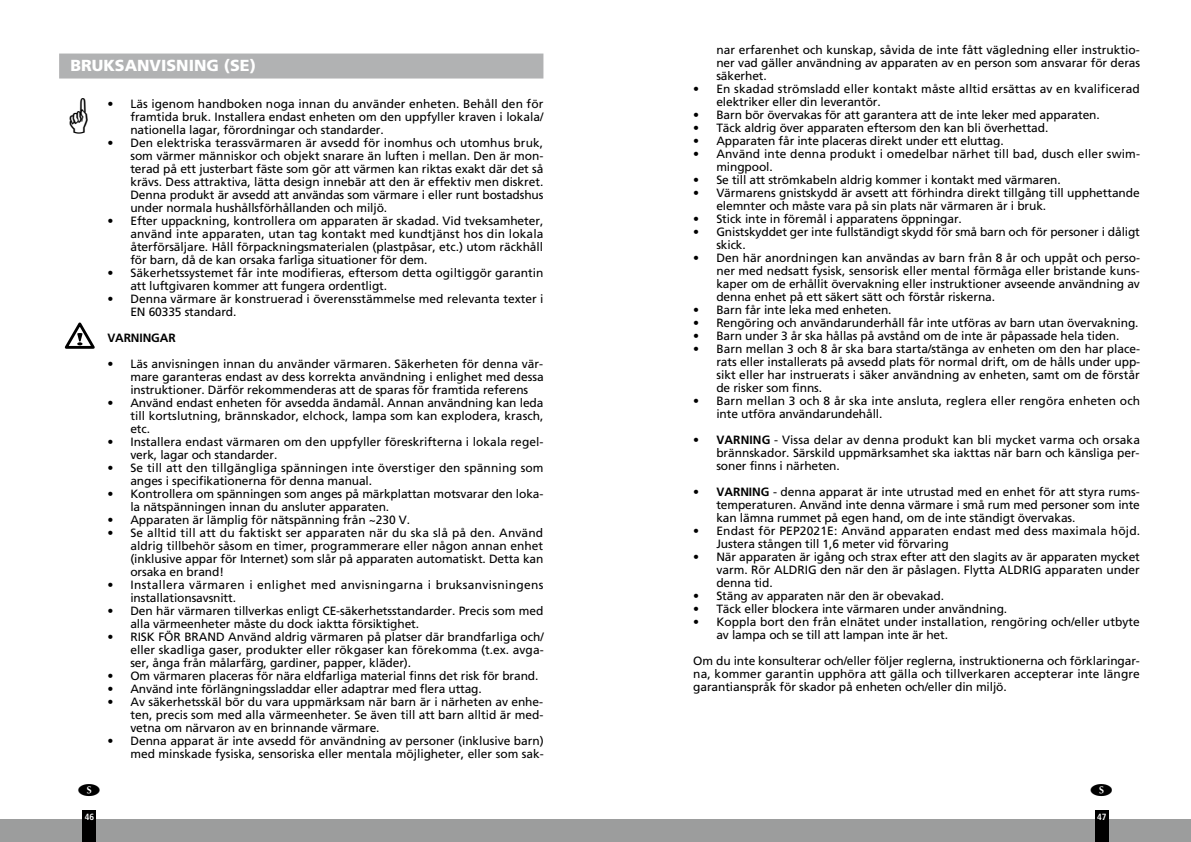
<style>
.page{position:relative;width:1191px;height:842px;background:#fff}
.page>*{position:absolute;margin:0;border:0;box-sizing:border-box;transform-origin:0 0}
.t1{font:900 16px "Frutiger LT Std";color:#fff}
.t2{font:12px/13px "Frutiger LT Std";letter-spacing:-.01em;color:#000;text-align:justify}
.t3{font:12px/13px "Frutiger LT Std";letter-spacing:.01em;color:#000}
.t4{font:12px/13px "Frutiger LT Std";letter-spacing:.015em;color:#000}
.t5{font:12px/13px "Frutiger LT Std";letter-spacing:.025em;color:#000}
.t6{font:700 12px "Frutiger LT Std";letter-spacing:-.01em;color:#000}
.t7{font:700 condensed 9px "Frutiger LT Std";color:#fff}
.s1{font-weight:700}
</style>
<div class="page">
<div style="left:595px;top:819px;width:596px;height:23px;background:#9c9d9d"></div>
<div style="left:1095px;top:811px;width:13px;height:31px;background:#000"></div>
<div style="left:0;top:819px;width:595px;height:23px;background:#9c9d9d"></div>
<div style="left:83px;top:811px;width:13px;height:31px;background:#000"></div>
<div style="left:59px;top:54px;width:484px;height:25px;background:#b1b2b3"></div>
<svg style="left:64px;top:322px;width:31px;height:27px"></svg>
<h1 class="t1" style="left:70px;top:56px;width:187px">BRUKSANVISNING (SE)</h1>
<p class="t2" style="left:130px;top:97px;width:414px;text-indent:-23px">• Läs igenom handboken noga innan du använder enheten. Behåll den för framtida bruk. Installera endast enheten om den uppfyller kraven i lokala/ nationella lagar, förordningar och standarder.</p>
<p class="t2" style="left:130px;top:136px;width:414px;text-indent:-23px">• Den elektriska terassvärmaren är avsedd för inomhus och utomhus bruk, som värmer människor och objekt snarare än luften i mellan. Den är mon&shy;terad på ett justerbart fäste som gör att värmen kan riktas exakt där det så krävs. Dess attraktiva, lätta design innebär att den är effektiv men diskret.<br>Denna produkt är avsedd att användas som värmare i eller runt bostadshus under normala hushållsförhållanden och miljö.</p>
<p class="t2" style="left:130px;top:214px;width:414px;text-indent:-23px">• Efter uppackning, kontrollera om apparaten är skadad. Vid tveksamheter, använd inte apparaten, utan tag kontakt med kundtjänst hos din lokala återförsäljare. Håll förpackningsmaterialen (plastpåsar, etc.) utom räckhåll för barn, då de kan orsaka farliga situationer för dem.</p>
<p class="t2" style="left:130px;top:266px;width:414px;text-indent:-23px">• Säkerhetssystemet får inte modifieras, eftersom detta ogiltiggör garantin att luftgivaren kommer att fungera ordentligt.</p>
<p class="t2" style="left:130px;top:292px;width:415px;text-indent:-23px">• Denna värmare är konstruerad i överensstämmelse med relevanta texter i<br>EN 60335 standard.</p>
<p class="t6" style="left:107px;top:331px;width:70px">VARNINGAR</p>
<p class="t2" style="left:130px;top:357px;width:415px;text-indent:-23px">• Läs anvisningen innan du använder värmaren. Säkerheten för denna vär&shy;mare garanteras endast av dess korrekta användning i enlighet med dessa instruktioner. Därför rekommenderas att de sparas för framtida referens</p>
<p class="t2" style="left:130px;top:396px;width:414px;text-indent:-23px">• Använd endast enheten för avsedda ändamål. Annan användning kan leda till kortslutning, brännskador, elchock, lampa som kan explodera, krasch, etc.</p>
<p class="t2" style="left:130px;top:435px;width:414px;text-indent:-23px">• Installera endast värmaren om den uppfyller föreskrifterna i lokala regel&shy;verk, lagar och standarder.</p>
<p class="t3" style="left:130px;top:461px;width:415px;text-indent:-23px">• Se till att den tillgängliga spänningen inte överstiger den spänning som anges i specifikationerna för denna manual.</p>
<p class="t2" style="left:130px;top:487px;width:414px;text-indent:-23px">• Kontrollera om spänningen som anges på märkplattan motsvarar den loka&shy;la nätspänningen innan du ansluter apparaten.</p>
<p class="t2" style="left:107px;top:513px;width:304px">• Apparaten är lämplig för nätspänning från ~230 V.</p>
<p class="t2" style="left:130px;top:526px;width:414px;text-indent:-23px">• Se alltid till att du faktiskt ser apparaten när du ska slå på den. Använd aldrig tillbehör såsom en timer, programmerare eller någon annan enhet (inklusive appar för Internet) som slår på apparaten automatiskt. Detta kan orsaka en brand!</p>
<p class="t5" style="left:130px;top:578px;width:415px;text-indent:-23px">• Installera värmaren i enlighet med anvisningarna i bruksanvisningens installationsavsnitt.</p>
<p class="t2" style="left:130px;top:604px;width:414px;text-indent:-23px">• Den här värmaren tillverkas enligt CE-säkerhetsstandarder. Precis som med alla värmeenheter måste du dock iaktta försiktighet.</p>
<p class="t2" style="left:130px;top:630px;width:415px;text-indent:-23px">• RISK FÖR BRAND Använd aldrig värmaren på platser där brandfarliga och/ eller skadliga gaser, produkter eller rökgaser kan förekomma (t.ex. avga&shy;ser, ånga från målarfärg, gardiner, papper, kläder).</p>
<p class="t2" style="left:107px;top:669px;width:433px">• Om värmaren placeras för nära eldfarliga material finns det risk för brand.</p>
<p class="t2" style="left:107px;top:682px;width:376px">• Använd inte förlängningssladdar eller adaptrar med flera uttag.</p>
<p class="t2" style="left:130px;top:695px;width:414px;text-indent:-23px">• Av säkerhetsskäl bör du vara uppmärksam när barn är i närheten av enhe&shy;ten, precis som med alla värmeenheter. Se även till att barn alltid är med&shy;vetna om närvaron av en brinnande värmare.</p>
<p class="t2" style="left:107px;top:734px;width:438px;text-align:right">• Denna apparat är inte avsedd för användning av personer (inklusive barn) med minskade fysiska, sensoriska eller mentala möjligheter, eller som sak-</p>
<p class="t2" style="left:716px;top:44px;width:425px">nar erfarenhet och kunskap, såvida de inte fått vägledning eller instruktio&shy;ner vad gäller användning av apparaten av en person som ansvarar för deras säkerhet.</p>
<p class="t3" style="left:716px;top:83px;width:425px;text-indent:-23px">• En skadad strömsladd eller kontakt måste alltid ersättas av en kvalificerad elektriker eller din leverantör.</p>
<p class="t2" style="left:693px;top:109px;width:408px">• Barn bör övervakas för att garantera att de inte leker med apparaten.</p>
<p class="t2" style="left:693px;top:122px;width:356px">• Täck aldrig över apparaten eftersom den kan bli överhettad.</p>
<p class="t2" style="left:693px;top:135px;width:312px">• Apparaten får inte placeras direkt under ett eluttag.</p>
<p class="t3" style="left:716px;top:148px;width:425px;text-indent:-23px">• Använd inte denna produkt i omedelbar närhet till bad, dusch eller swim&shy;mingpool.</p>
<p class="t2" style="left:693px;top:174px;width:369px">• Se till att strömkabeln aldrig kommer i kontakt med värmaren.</p>
<p class="t2" style="left:716px;top:187px;width:425px;text-indent:-23px">• Värmarens gnistskydd är avsett att förhindra direkt tillgång till upphettande elemnter och måste vara på sin plats när värmaren är i bruk.</p>
<p class="t2" style="left:693px;top:213px;width:270px">• Stick inte in föremål i apparatens öppningar.</p>
<p class="t2" style="left:716px;top:226px;width:425px;text-indent:-23px">• Gnistskyddet ger inte fullständigt skydd för små barn och för personer i dåligt skick.</p>
<p class="t2" style="left:716px;top:252px;width:425px;text-indent:-23px">• Den här anordningen kan användas av barn från 8 år och uppåt och perso&shy;ner med nedsatt fysisk, sensorisk eller mental förmåga eller bristande kuns&shy;kaper om de erhållit övervakning eller instruktioner avseende användning av denna enhet på ett säkert sätt och förstår riskerna.</p>
<p class="t2" style="left:693px;top:304px;width:200px">• Barn får inte leka med enheten.</p>
<p class="t2" style="left:693px;top:317px;width:447px">• Rengöring och användarunderhåll får inte utföras av barn utan övervakning.</p>
<p class="t2" style="left:693px;top:330px;width:427px">• Barn under 3 år ska hållas på avstånd om de inte är påpassade hela tiden.</p>
<p class="t2" style="left:716px;top:343px;width:425px;text-indent:-23px">• Barn mellan 3 och 8 år ska bara starta/stänga av enheten om den har place&shy;rats eller installerats på avsedd plats för normal drift, om de hålls under upp&shy;sikt eller har instruerats i säker användning av enheten, samt om de förstår de risker som finns.</p>
<p class="t3" style="left:716px;top:395px;width:425px;text-indent:-23px">• Barn mellan 3 och 8 år ska inte ansluta, reglera eller rengöra enheten och inte utföra användarundehåll.</p>
<p class="t2" style="left:716px;top:434px;width:425px;text-indent:-23px">• <span class="s1">VARNING</span> - Vissa delar av denna produkt kan bli mycket varma och orsaka brännskador. Särskild uppmärksamhet ska iakttas när barn och känsliga per&shy;soner finns i närheten.</p>
<p class="t2" style="left:716px;top:486px;width:425px;text-indent:-23px">• <span class="s1">VARNING</span> - denna apparat är inte utrustad med en enhet för att styra rums&shy;temperaturen. Använd inte denna värmare i små rum med personer som inte kan lämna rummet på egen hand, om de inte ständigt övervakas.</p>
<p class="t4" style="left:716px;top:524px;width:425px;text-indent:-23px">• Endast för PEP2021E: Använd apparaten endast med dess maximala höjd.<br>Justera stången till 1,6 meter vid förvaring</p>
<p class="t2" style="left:716px;top:550px;width:425px;text-indent:-23px">• När apparaten är igång och strax efter att den slagits av är apparaten mycket varm. Rör ALDRIG den när den är påslagen. Flytta ALDRIG apparaten under denna tid.</p>
<p class="t2" style="left:693px;top:589px;width:252px">• Stäng av apparaten när den är obevakad.</p>
<p class="t2" style="left:693px;top:602px;width:315px">• Täck eller blockera inte värmaren under användning.</p>
<p class="t2" style="left:716px;top:615px;width:425px;text-indent:-23px">• Koppla bort den från elnätet under installation, rengöring och/eller utbyte av lampa och se till att lampan inte är het.</p>
<p class="t2" style="left:693px;top:654px;width:448px">Om du inte konsulterar och/eller följer reglerna, instruktionerna och förklaringar&shy;na, kommer garantin upphöra att gälla och tillverkaren accepterar inte längre garantianspråk för skador på enheten och/eller din miljö.</p>
<p class="t7" style="left:85px;top:811px;width:11px">46</p>
<p class="t7" style="left:1097px;top:811px;width:11px">47</p>
</div>
